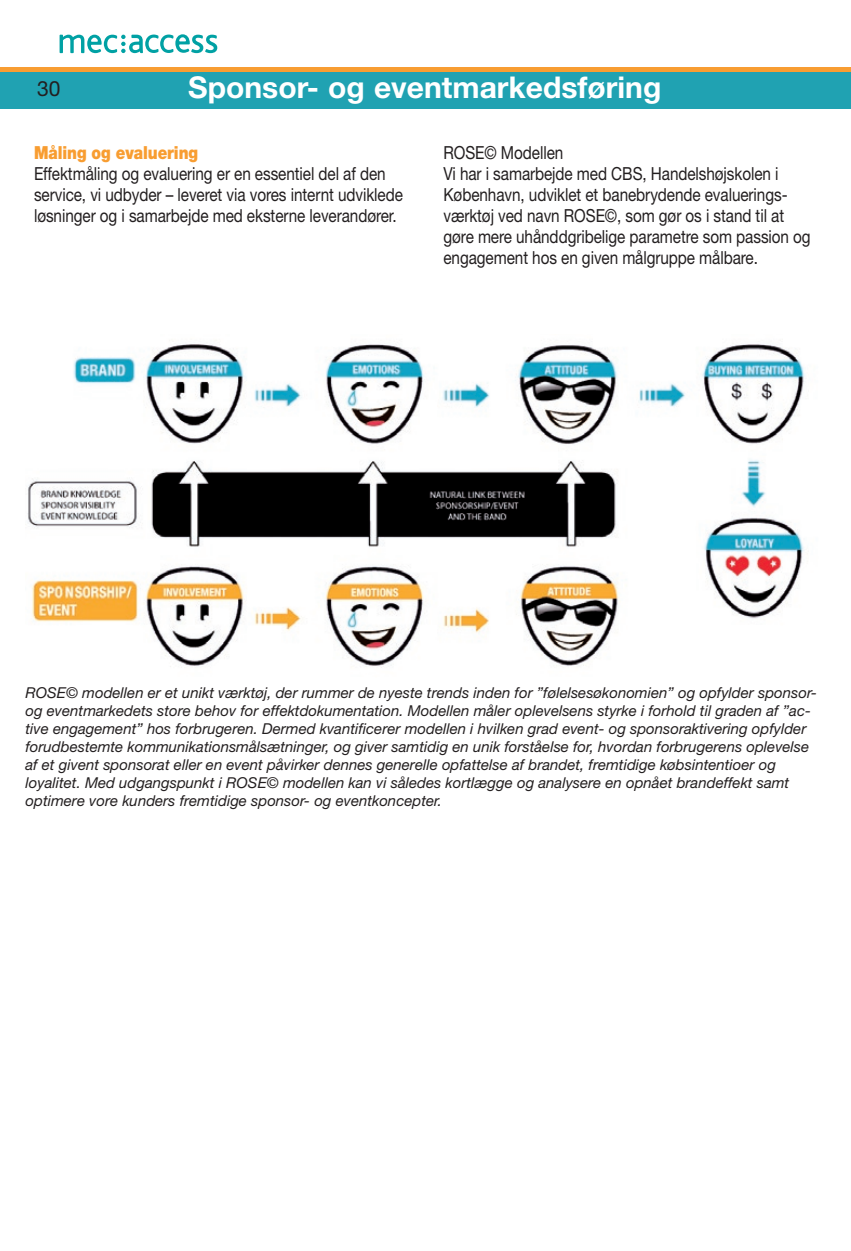
<style>
.page{position:relative;width:851px;height:1251px;background:#fff}
.page>*{position:absolute;margin:0;border:0;box-sizing:border-box;transform-origin:0 0}
.t1{font:700 30px "Helvetica Neue";color:#fff}
.t2{font:21px "Helvetica Neue";color:#231f20}
.t3{font:18px/21px "Helvetica Neue";letter-spacing:-.005em;color:#231f20;scale:.85 1}
.t4{font:900 18px "Helvetica Neue";letter-spacing:-.005em;color:#f89d31;scale:.85 1}
.t5{font:italic 15px/18px "Helvetica Neue";color:#231f20}
</style>
<div class="page">
<div style="left:0;top:70px;width:850px;height:38px;background:#20a2b2"></div>
<div style="left:0;top:67px;width:850px;height:5px;background:#f89d32"></div>
<svg style="left:60px;top:34px;width:157px;height:19px"></svg>
<img style="left:27px;top:344px;width:778px;height:324px">
<h2 class="t2" style="left:37px;top:76px;width:25px">30</h2>
<h1 class="t1" style="left:188px;top:69px;width:474px">Sponsor- og eventmarkedsføring</h1>
<p class="t4" style="left:34px;top:142px;width:195px">Måling og evaluering</p>
<p class="t3" style="left:34px;top:163px;width:435px">Effektmåling og evaluering er en essentiel del af den service, vi udbyder – leveret via vores internt udviklede løsninger og i samarbejde med eksterne leverandører.</p>
<p class="t3" style="left:443px;top:142px;width:433px">ROSE© Modellen<br>Vi har i samarbejde med CBS, Handelshøjskolen i København, udviklet et banebrydende evaluerings&shy;værktøj ved navn ROSE©, som gør os i stand til at gøre mere uhånddgribelige parametre som passion og engagement hos en given målgruppe målbare.</p>
<p class="t5" style="left:26px;top:683px;width:792px">ROSE© modellen er et unikt værktøj, der rummer de nyeste trends inden for ”følelsesøkonomien” og opfylder sponsor&shy;og eventmarkedets store behov for effektdokumentation. Modellen måler oplevelsens styrke i forhold til graden af ”ac&shy;tive engagement” hos forbrugeren. Dermed kvantificerer modellen i hvilken grad event- og sponsoraktivering opfylder forudbestemte kommunikationsmålsætninger, og giver samtidig en unik forståelse for, hvordan forbrugerens oplevelse af et givent sponsorat eller en event påvirker dennes generelle opfattelse af brandet, fremtidige købsintentioer og loyalitet. Med udgangspunkt i ROSE© modellen kan vi således kortlægge og analysere en opnået brandeffekt samt optimere vore kunders fremtidige sponsor- og eventkoncepter.</p>
</div>
